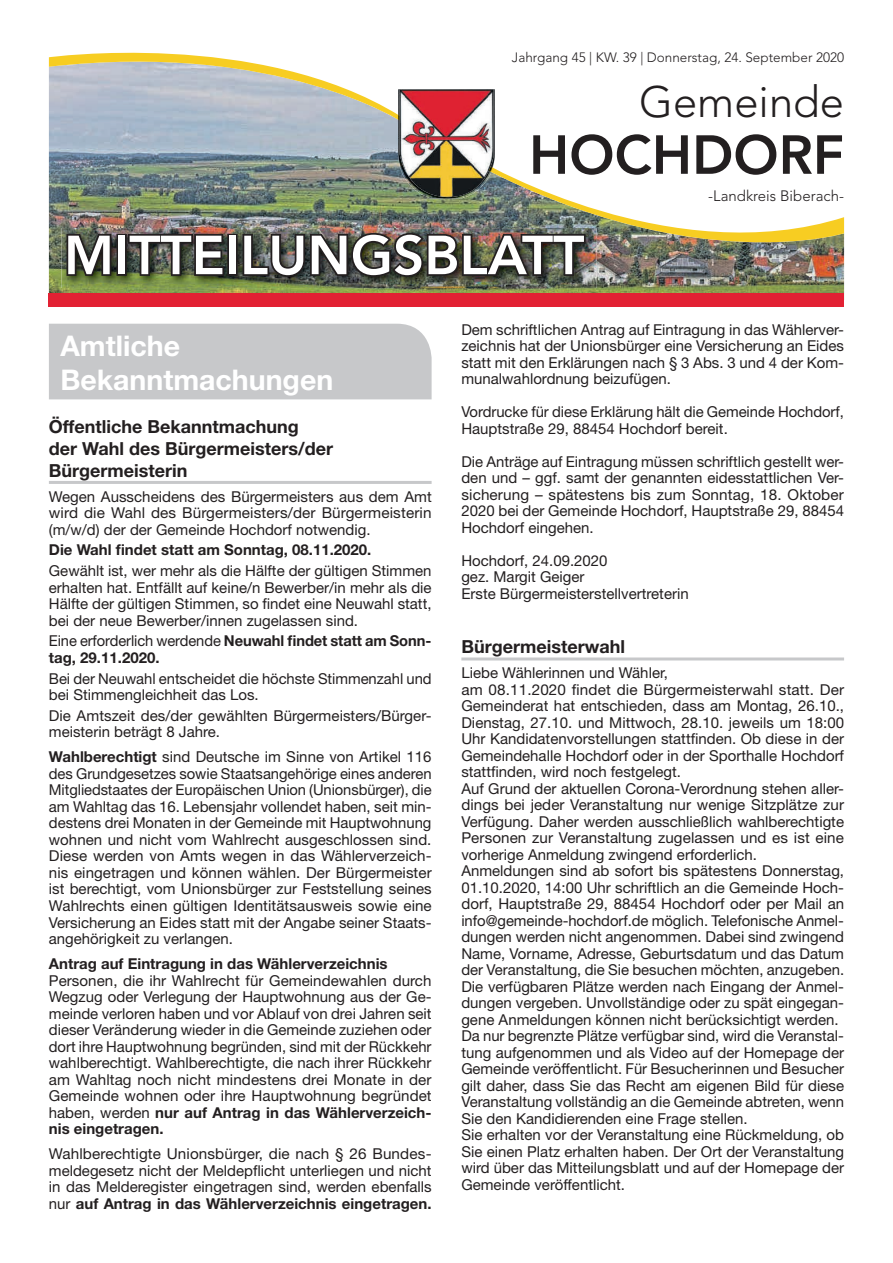
<style>
.page{position:relative;width:893px;height:1263px;background:#fff}
.page>*{position:absolute;margin:0;border:0;box-sizing:border-box;transform-origin:0 0}
.t1{font:800 54.3px "Avenir LT Std";color:#fff}
.t2{font:800 54.3px "Avenir LT Std";color:#231f20}
.t3{font:300 43.5px "Avenir LT Std";color:#231f20}
.t4{font:700 28.5px/34.2px "Helvetica Neue LT Std";color:#fff}
.t5{font:700 18px/21.6px "Helvetica Neue LT Std";color:#231f20}
.t6{font:15px/16.5px "Helvetica Neue LT Std";color:#231f20;text-align:justify}
.t7{font:700 15px/16.5px "Helvetica Neue LT Std";color:#231f20}
.t8{font:300 15px "Avenir LT Std";color:#231f20}
.t9{font:300 13.5px "Avenir LT Std";color:#231f20}
.s1{font-weight:400}
.s2{font-weight:700}
</style>
<div class="page">
<hr style="left:49px;top:481px;width:383px;height:3px;background:#c7c8ca">
<div style="left:49px;top:324px;width:383px;height:75px;background:#c7c8ca"></div>
<hr style="left:461px;top:657px;width:383px;height:3px;background:#c7c8ca">
<img style="left:49px;top:278px;width:795px;height:15px">
<div style="left:49px;top:293px;width:795px;height:14px;background:#e22133"></div>
<img style="left:49px;top:52px;width:795px;height:226px">
<img style="left:399px;top:89px;width:95px;height:108px">
<img style="left:62px;top:228px;width:535px;height:60px">
<svg style="left:65px;top:232px;width:48px;height:46px;background:#313329"></svg>
<div style="left:117px;top:234px;width:10px;height:42px;border:3px solid #231f20"></div>
<img style="left:126px;top:232px;width:100px;height:46px">
<div style="left:227px;top:234px;width:11px;height:42px;border:3px solid #231f20"></div>
<img style="left:241px;top:231px;width:346px;height:48px">
<p class="t9" style="left:512px;top:49px;width:334px">Jahrgang 45 | KW. 39 | Donnerstag, 24. September 2020</p>
<h2 class="t3" style="left:639px;top:76px;width:206px">Gemeinde</h2>
<h1 class="t2" style="left:529px;top:123px;width:317px">HOCHDORF</h1>
<h1 class="t1" style="left:64px;top:223px;width:522px">MITTEILUNGSBLATT</h1>
<p class="t8" style="left:708px;top:187px;width:137px">-Landkreis Biberach-</p>
<h3 class="t4" style="left:60px;top:328px;width:274px">Amtliche<br>Bekanntmachungen</h3>
<p class="t5" style="left:49px;top:416px;width:286px">Öffentliche Bekanntmachung<br>der Wahl des Bürgermeisters/der<br>Bürgermeisterin</p>
<p class="t6" style="left:49px;top:488px;width:384px">Wegen Ausscheidens des Bürgermeisters aus dem Amt wird die Wahl des Bürgermeisters/der Bürgermeisterin (m/w/d) der der Gemeinde Hochdorf notwendig.</p>
<p class="t7" style="left:49px;top:541px;width:324px">Die Wahl findet statt am Sonntag, 08.11.2020.</p>
<p class="t6" style="left:49px;top:562px;width:384px">Gewählt ist, wer mehr als die Hälfte der gültigen Stimmen erhalten hat. Entfällt auf keine/n Bewerber/in mehr als die Hälfte der gültigen Stimmen, so findet eine Neuwahl statt, bei der neue Bewerber/innen zugelassen sind.</p>
<p class="t7" style="left:49px;top:632px;width:384px"><span class="s1">Eine erforderlich werdende</span> Neuwahl findet statt am Sonn&shy;tag, 29.11.2020.</p>
<p class="t6" style="left:49px;top:670px;width:384px">Bei der Neuwahl entscheidet die höchste Stimmenzahl und bei Stimmengleichheit das Los.</p>
<p class="t6" style="left:49px;top:707px;width:384px">Die Amtszeit des/der gewählten Bürgermeisters/Bürger&shy;meisterin beträgt 8 Jahre.</p>
<p class="t6" style="left:49px;top:749px;width:384px"><span class="s2">Wahlberechtigt</span> sind Deutsche im Sinne von Artikel 116 des Grundgesetzes sowie Staatsangehörige eines anderen Mitgliedstaates der Europäischen Union (Unionsbürger), die am Wahltag das 16. Lebensjahr vollendet haben, seit min&shy;destens drei Monaten in der Gemeinde mit Hauptwohnung wohnen und nicht vom Wahlrecht ausgeschlossen sind.<br>Diese werden von Amts wegen in das Wählerverzeich&shy;nis eingetragen und können wählen. Der Bürgermeister ist berechtigt, vom Unionsbürger zur Feststellung seines Wahlrechts einen gültigen Identitätsausweis sowie eine Versicherung an Eides statt mit der Angabe seiner Staats&shy;angehörigkeit zu verlangen.</p>
<p class="t7" style="left:49px;top:955px;width:340px">Antrag auf Eintragung in das Wählerverzeichnis</p>
<p class="t6" style="left:49px;top:972px;width:384px">Personen, die ihr Wahlrecht für Gemeindewahlen durch Wegzug oder Verlegung der Hauptwohnung aus der Ge&shy;meinde verloren haben und vor Ablauf von drei Jahren seit dieser Veränderung wieder in die Gemeinde zuziehen oder dort ihre Hauptwohnung begründen, sind mit der Rückkehr wahlberechtigt. Wahlberechtigte, die nach ihrer Rückkehr am Wahltag noch nicht mindestens drei Monate in der Gemeinde wohnen oder ihre Hauptwohnung begründet haben, werden <span class="s2">nur auf Antrag in das Wählerverzeich&shy;nis eingetragen.</span></p>
<p class="t6" style="left:49px;top:1145px;width:384px">Wahlberechtigte Unionsbürger, die nach § 26 Bundes&shy;meldegesetz nicht der Meldepflicht unterliegen und nicht in das Melderegister eingetragen sind, werden ebenfalls nur <span class="s2">auf Antrag in das Wählerverzeichnis eingetragen.</span></p>
<p class="t6" style="left:461px;top:321px;width:384px">Dem schriftlichen Antrag auf Eintragung in das Wählerver&shy;zeichnis hat der Unionsbürger eine Versicherung an Eides statt mit den Erklärungen nach § 3 Abs. 3 und 4 der Kom&shy;munalwahlordnung beizufügen.</p>
<p class="t6" style="left:461px;top:403px;width:384px">Vordrucke für diese Erklärung hält die Gemeinde Hochdorf,<br>Hauptstraße 29, 88454 Hochdorf bereit.</p>
<p class="t6" style="left:461px;top:453px;width:384px">Die Anträge auf Eintragung müssen schriftlich gestellt wer&shy;den und – ggf. samt der genannten eidesstattlichen Ver&shy;sicherung – spätestens bis zum Sonntag, 18. Oktober 2020 bei der Gemeinde Hochdorf, Hauptstraße 29, 88454<br>Hochdorf eingehen.</p>
<p class="t6" style="left:461px;top:552px;width:229px;text-align:left">Hochdorf, 24.09.2020<br>gez. Margit Geiger<br>Erste Bürgermeisterstellvertreterin</p>
<p class="t5" style="left:461px;top:636px;width:165px">Bürgermeisterwahl</p>
<p class="t6" style="left:461px;top:664px;width:384px;text-align:left">Liebe Wählerinnen und Wähler,<br>am 08.11.2020 findet die Bürgermeisterwahl statt. Der Gemeinderat hat entschieden, dass am Montag, 26.10., Dienstag, 27.10. und Mittwoch, 28.10. jeweils um 18:00<br>Uhr Kandidatenvorstellungen stattfinden. Ob diese in der Gemeindehalle Hochdorf oder in der Sporthalle Hochdorf stattfinden, wird noch festgelegt.<br>Auf Grund der aktuellen Corona-Verordnung stehen aller&shy;dings bei jeder Veranstaltung nur wenige Sitzplätze zur Verfügung. Daher werden ausschließlich wahlberechtigte Personen zur Veranstaltung zugelassen und es ist eine vorherige Anmeldung zwingend erforderlich.<br>Anmeldungen sind ab sofort bis spätestens Donnerstag, 01.10.2020, 14:00 Uhr schriftlich an die Gemeinde Hoch&shy;dorf, Hauptstraße 29, 88454 Hochdorf oder per Mail an info@gemeinde-hochdorf.de möglich. Telefonische Anmel&shy;dungen werden nicht angenommen. Dabei sind zwingend Name, Vorname, Adresse, Geburtsdatum und das Datum der Veranstaltung, die Sie besuchen möchten, anzugeben.<br>Die verfügbaren Plätze werden nach Eingang der Anmel&shy;dungen vergeben. Unvollständige oder zu spät eingegan&shy;gene Anmeldungen können nicht berücksichtigt werden.<br>Da nur begrenzte Plätze verfügbar sind, wird die Veranstal&shy;tung aufgenommen und als Video auf der Homepage der Gemeinde veröffentlicht. Für Besucherinnen und Besucher gilt daher, dass Sie das Recht am eigenen Bild für diese Veranstaltung vollständig an die Gemeinde abtreten, wenn Sie den Kandidierenden eine Frage stellen.<br>Sie erhalten vor der Veranstaltung eine Rückmeldung, ob Sie einen Platz erhalten haben. Der Ort der Veranstaltung wird über das Mitteilungsblatt und auf der Homepage der Gemeinde veröffentlicht.</p>
</div>
